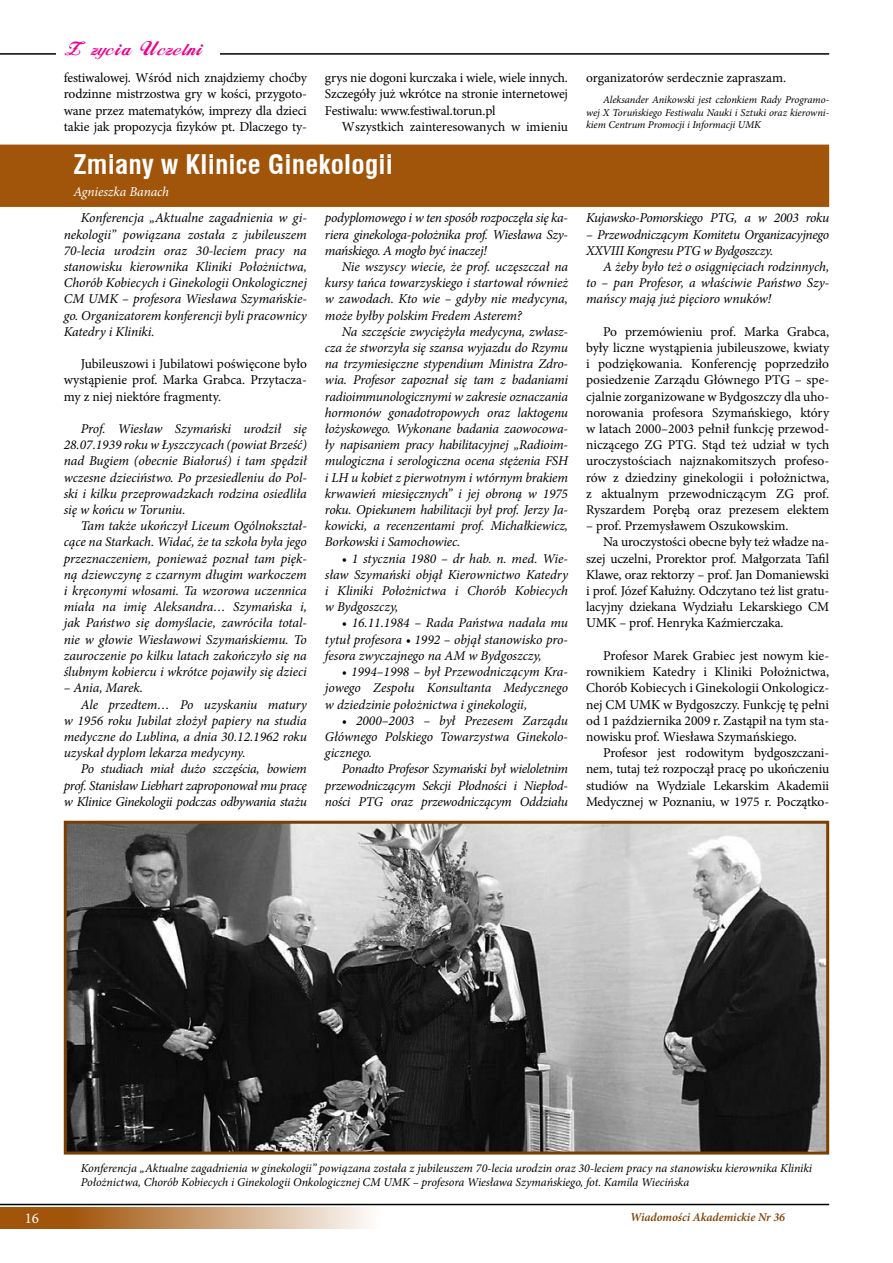
<style>
.page{position:relative;width:893px;height:1263px;background:#fff}
.page>*{position:absolute;margin:0;border:0;box-sizing:border-box;transform-origin:0 0}
.t1{font:700 27px "Switzerland Condpl";color:#fff}
.t2{font:18px "FL Starogrecki 1";color:#ec008c}
.t3{font:15px "Minion Pro";color:#fff}
.t4{font:italic 13.5px/16.2px "Minion Pro";letter-spacing:-.015em;color:#000;text-align:justify}
.t5{font:13.5px/16.2px "Minion Pro";letter-spacing:-.01em;color:#000;text-align:justify}
.t6{font:italic 13.5px "Minion Pro";letter-spacing:-.005em;color:#fff}
.t7{font:italic 12px/14.4px "Minion Pro";letter-spacing:-.005em;color:#000}
.t8{font:italic 600 12px "Minion Pro";letter-spacing:-.005em;color:#7c3f00}
.t9{font:italic 10.5px/12.6px "Minion Pro";letter-spacing:-.01em;color:#000;text-align:justify}
</style>
<div class="page">
<svg style="left:4px;top:1208px;width:366px;height:21px;background:#c5976a"></svg>
<hr style="left:0;top:1204px;width:829px;height:1px;background:#000">
<hr style="left:0;top:53px;width:829px;height:2px;background:#000">
<hr style="left:0;top:1208px;width:4px;height:21px;background:#a1550b">
<div style="left:0;top:145px;width:829px;height:62px;background:#a1550b"></div>
<div style="left:56px;top:44px;width:164px;height:20px;background:#fff"></div>
<img style="left:68px;top:825px;width:757px;height:325px">
<div style="left:64px;top:821px;width:765px;height:333px;border:3px solid #7c3f00"></div>
<h2 class="t2" style="left:65px;top:38px;width:138px">Z zycia Uczelni</h2>
<p class="t5" style="left:64px;top:70px;width:245px">festiwalowej. Wśród nich znajdziemy choćby rodzinne mistrzostwa gry w kości, przygoto&shy;wane przez matematyków, imprezy dla dzieci takie jak propozycja fizyków pt. Dlaczego ty-</p>
<p class="t5" style="left:325px;top:70px;width:245px">grys nie dogoni kurczaka i wiele, wiele innych.<br>Szczegóły już wkrótce na stronie internetowej Festiwalu: www.festiwal.torun.pl</p>
<p class="t5" style="left:342px;top:118px;width:228px">Wszystkich zainteresowanych w imieniu</p>
<h1 class="t1" style="left:73px;top:147px;width:321px">Zmiany w Klinice Ginekologii</h1>
<p class="t6" style="left:73px;top:182px;width:97px">Agnieszka Banach</p>
<p class="t4" style="left:64px;top:210px;width:245px;text-indent:17px">Konferencja „Aktualne zagadnienia w gi&shy;nekologii” powiązana została z jubileuszem 70-lecia urodzin oraz 30-leciem pracy na stanowisku kierownika Kliniki Położnictwa, Chorób Kobiecych i Ginekologii Onkologicznej CM UMK – profesora Wiesława Szymańskie&shy;go. Organizatorem konferencji byli pracownicy Katedry i Kliniki.</p>
<p class="t5" style="left:64px;top:356px;width:245px;text-indent:17px">Jubileuszowi i Jubilatowi poświęcone było wystąpienie prof. Marka Grabca. Przytacza&shy;my z niej niektóre fragmenty.</p>
<p class="t4" style="left:64px;top:421px;width:245px;text-indent:17px">Prof. Wiesław Szymański urodził się 28.07.1939 roku w Łyszczycach (powiat Brześć) nad Bugiem (obecnie Białoruś) i tam spędził wczesne dzieciństwo. Po przesiedleniu do Pol&shy;ski i kilku przeprowadzkach rodzina osiedliła się w końcu w Toruniu.</p>
<p class="t4" style="left:64px;top:518px;width:245px;text-indent:17px">Tam także ukończył Liceum Ogólnokształ&shy;cące na Starkach. Widać, że ta szkoła była jego przeznaczeniem, ponieważ poznał tam pięk&shy;ną dziewczynę z czarnym długim warkoczem i kręconymi włosami. Ta wzorowa uczennica miała na imię Aleksandra… Szymańska i, jak Państwo się domyślacie, zawróciła total&shy;nie w głowie Wiesławowi Szymańskiemu. To zauroczenie po kilku latach zakończyło się na ślubnym kobiercu i wkrótce pojawiły się dzieci</p>
<p class="t4" style="left:64px;top:680px;width:81px">– Ania, Marek.</p>
<p class="t4" style="left:81px;top:696px;width:228px">Ale przedtem… Po uzyskaniu matury</p>
<p class="t4" style="left:64px;top:712px;width:245px">w 1956 roku Jubilat złożył papiery na studia</p>
<p class="t4" style="left:64px;top:728px;width:245px">medyczne do Lublina, a dnia 30.12.1962 roku</p>
<p class="t4" style="left:64px;top:745px;width:183px">uzyskał dyplom lekarza medycyny.</p>
<p class="t4" style="left:81px;top:761px;width:228px">Po studiach miał dużo szczęścia, bowiem</p>
<p class="t4" style="left:64px;top:777px;width:245px">prof. Stanisław Liebhart zaproponował mu pracę</p>
<p class="t4" style="left:64px;top:793px;width:245px">w Klinice Ginekologii podczas odbywania stażu</p>
<p class="t4" style="left:325px;top:210px;width:245px">podyplomowego i w ten sposób rozpoczęła się ka&shy;riera ginekologa-położnika prof. Wiesława Szy&shy;mańskiego. A mogło być inaczej!</p>
<p class="t4" style="left:325px;top:259px;width:245px;text-indent:17px">Nie wszyscy wiecie, że prof. uczęszczał na kursy tańca towarzyskiego i startował również w zawodach. Kto wie – gdyby nie medycyna, może byłby polskim Fredem Asterem?</p>
<p class="t4" style="left:325px;top:323px;width:245px;text-indent:17px">Na szczęście zwyciężyła medycyna, zwłasz&shy;cza że stworzyła się szansa wyjazdu do Rzymu na trzymiesięczne stypendium Ministra Zdro&shy;wia. Profesor zapoznał się tam z badaniami radioimmunologicznymi w zakresie oznaczania hormonów gonadotropowych oraz laktogenu łożyskowego. Wykonane badania zaowocowa&shy;ły napisaniem pracy habilitacyjnej „Radioim&shy;mulogiczna i serologiczna ocena stężenia FSH i LH u kobiet z pierwotnym i wtórnym brakiem krwawień miesięcznych” i jej obroną w 1975 roku. Opiekunem habilitacji był prof. Jerzy Ja&shy;kowicki, a recenzentami prof. Michałkiewicz, Borkowski i Samochowiec.</p>
<p class="t4" style="left:325px;top:550px;width:245px;text-indent:17px">• 1 stycznia 1980 – dr hab. n. med. Wie&shy;sław Szymański objął Kierownictwo Katedry i Kliniki Położnictwa i Chorób Kobiecych w Bydgoszczy,</p>
<p class="t4" style="left:325px;top:615px;width:245px;text-indent:17px">• 16.11.1984 – Rada Państwa nadała mu tytuł profesora • 1992 – objął stanowisko pro&shy;fesora zwyczajnego na AM w Bydgoszczy,</p>
<p class="t4" style="left:325px;top:664px;width:245px;text-indent:17px">• 1994–1998 – był Przewodniczącym Kra&shy;jowego Zespołu Konsultanta Medycznego w dziedzinie położnictwa i ginekologii,</p>
<p class="t4" style="left:325px;top:712px;width:245px;text-indent:17px">• 2000–2003 – był Prezesem Zarządu Głównego Polskiego Towarzystwa Ginekolo&shy;gicznego.</p>
<p class="t4" style="left:325px;top:761px;width:245px;text-indent:17px">Ponadto Profesor Szymański był wieloletnim przewodniczącym Sekcji Płodności i Niepłod&shy;ności PTG oraz przewodniczącym Oddziału</p>
<p class="t5" style="left:586px;top:70px;width:202px">organizatorów serdecznie zapraszam.</p>
<p class="t9" style="left:586px;top:94px;width:245px;text-indent:17px">Aleksander Anikowski jest członkiem Rady Programo&shy;wej X Toruńskiego Festiwalu Nauki i Sztuki oraz kierowni&shy;kiem Centrum Promocji i Informacji UMK</p>
<p class="t4" style="left:586px;top:210px;width:245px">Kujawsko-Pomorskiego PTG, a w 2003 roku</p>
<p class="t4" style="left:586px;top:226px;width:245px">– Przewodniczącym Komitetu Organizacyjnego<br>XXVIII Kongresu PTG w Bydgoszczy.</p>
<p class="t4" style="left:586px;top:259px;width:245px;text-indent:17px">A żeby było też o osiągnięciach rodzinnych, to – pan Profesor, a właściwie Państwo Szy&shy;mańscy mają już pięcioro wnuków!</p>
<p class="t5" style="left:586px;top:323px;width:245px;text-indent:17px">Po przemówieniu prof. Marka Grabca, były liczne wystąpienia jubileuszowe, kwiaty i podziękowania. Konferencję poprzedziło posiedzenie Zarządu Głównego PTG – spe&shy;cjalnie zorganizowane w Bydgoszczy dla uho&shy;norowania profesora Szymańskiego, który w latach 2000–2003 pełnił funkcję przewod&shy;niczącego ZG PTG. Stąd też udział w tych uroczystościach najznakomitszych profeso&shy;rów z dziedziny ginekologii i położnictwa, z aktualnym przewodniczącym ZG prof.<br>Ryszardem Porębą oraz prezesem elektem</p>
<p class="t5" style="left:586px;top:518px;width:204px">– prof. Przemysławem Oszukowskim.</p>
<p class="t5" style="left:603px;top:534px;width:228px">Na uroczystości obecne były też władze na-</p>
<p class="t5" style="left:586px;top:550px;width:245px">szej uczelni, Prorektor prof. Małgorzata Tafil</p>
<p class="t5" style="left:586px;top:566px;width:245px">Klawe, oraz rektorzy – prof. Jan Domaniewski</p>
<p class="t5" style="left:586px;top:583px;width:245px">i prof. Józef Kałużny. Odczytano też list gratu-</p>
<p class="t5" style="left:586px;top:599px;width:245px">lacyjny dziekana Wydziału Lekarskiego CM</p>
<p class="t5" style="left:586px;top:615px;width:199px">UMK – prof. Henryka Kaźmierczaka.</p>
<p class="t5" style="left:586px;top:647px;width:245px;text-indent:17px">Profesor Marek Grabiec jest nowym kie&shy;rownikiem Katedry i Kliniki Położnictwa, Chorób Kobiecych i Ginekologii Onkologicz&shy;nej CM UMK w Bydgoszczy. Funkcję tę pełni od 1 października 2009 r. Zastąpił na tym sta&shy;nowisku prof. Wiesława Szymańskiego.</p>
<p class="t5" style="left:586px;top:745px;width:245px;text-indent:17px">Profesor jest rodowitym bydgoszczani&shy;nem, tutaj też rozpoczął pracę po ukończeniu studiów na Wydziale Lekarskim Akademii Medycznej w Poznaniu, w 1 975 r. Początko-</p>
<p class="t7" style="left:81px;top:1161px;width:733px">Konferencja „Aktualne zagadnienia w ginekologii” powiązana została z jubileuszem 70-lecia urodzin oraz 30-leciem pracy na stanowisku kierownika Kliniki<br>Położnictwa, Chorób Kobiecych i Ginekologii Onkologicznej CM UMK – profesora Wiesława Szymańskiego, fot. Kamila Wiecińska</p>
<p class="t3" style="left:25px;top:1208px;width:16px">16</p>
<p class="t8" style="left:630px;top:1210px;width:156px">Wiadomości Akademickie Nr 36</p>
</div>
